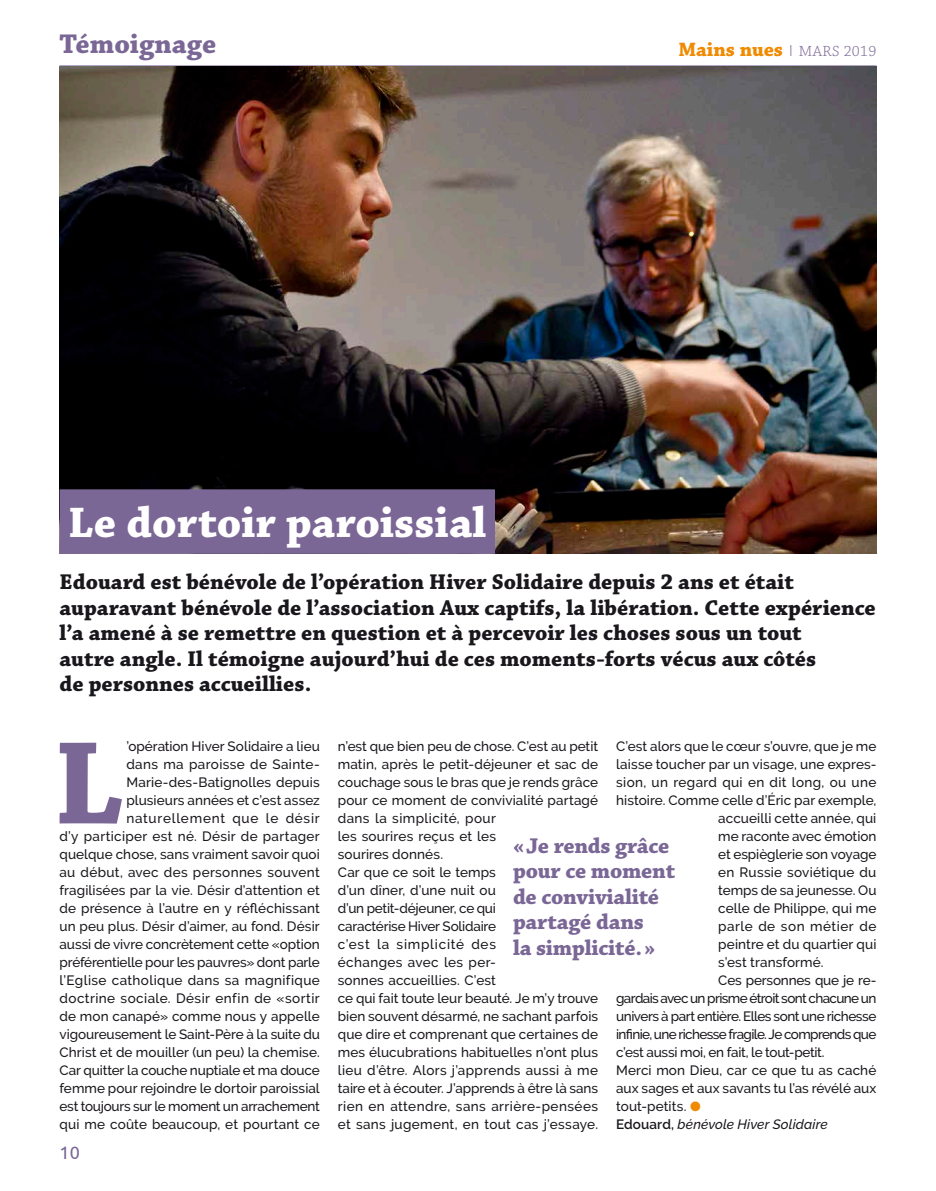
<style>
.page{position:relative;width:936px;height:1191px;background:#fff}
.page>*{position:absolute;margin:0;border:0;box-sizing:border-box;transform-origin:0 0}
.t1{font:700 124.2px "Chaparral Pro";color:#7a6796}
.t2{font:700 45px "Chaparral Pro";color:#fff}
.t3{font:700 28.5px "Chaparral Pro";color:#7a6796}
.t4{font:700 22.5px/25.5px "Chaparral Pro";color:#1a171c}
.t5{font:700 22.5px/25.5px "Chaparral Pro";letter-spacing:-.01em;color:#7a6796}
.t6{font:700 20.4px "Chaparral Pro";color:#f08a00}
.t7{font:18px "Ubuntu";color:#7a6796}
.t8{font:500 13.5px/18px "Raleway";letter-spacing:.005em;color:#1a171c;text-align:right}
.t9{font:500 13.5px "Raleway";letter-spacing:-.045em;color:#1a171c}
.t10{font:500 13.5px "Raleway";letter-spacing:-.03em;color:#1a171c}
.t11{font:500 13.5px "Raleway";letter-spacing:-.02em;color:#1a171c}
.t12{font:500 13.5px "Raleway";letter-spacing:.025em;color:#1a171c}
.t13{font:italic 500 13.5px "Raleway";letter-spacing:.01em;color:#1a171c}
.t14{font:500 13.5px "Raleway";letter-spacing:-.015em;color:#1a171c}
.t15{font:500 13.5px "Raleway";letter-spacing:.035em;color:#1a171c}
.s1{font-family:"Raleway";font-weight:300;font-size:15.45px;color:#7a6796}
.s2{font-weight:300;font-size:15.45px;color:#7a6796}
.s3{color:#f08a00}
.s4{font-weight:600;font-style:normal}
</style>
<div class="page">
<img style="left:60px;top:66px;width:816px;height:487px">
<div style="left:60px;top:489px;width:435px;height:65px;background:#7a6796"></div>
<h3 class="t3" style="left:60px;top:27px;width:158px">Témoignage</h3>
<h3 class="t6" style="left:678px;top:37px;width:199px">Mains nues <span class="s1">I</span> <span class="s2">MARS 2019</span></h3>
<h2 class="t2" style="left:68px;top:496px;width:420px">Le dortoir paroissial</h2>
<p class="t4" style="left:60px;top:570px;width:817px">Edouard est bénévole de l’opération Hiver Solidaire depuis 2 ans et était auparavant bénévole de l’association Aux captifs, la libération. Cette expérience l’a amené à se remettre en question et à percevoir les choses sous un tout<br>autre angle. Il témoigne aujourd’hui de ces moments-forts vécus aux côtés<br>de personnes accueillies.</p>
<p class="t8" style="left:60px;top:737px;width:262px">’opération Hiver Solidaire a lieu<br>dans ma paroisse de Sainte-Marie-des-Batignolles depuis<br>plusieurs années et c’est assez naturellement que le désir<br>d’y participer est né. Désir de partager quelque chose, sans vraiment savoir quoi au début, avec des personnes souvent fragilisées par la vie. Désir d’attention et de présence à l’autre en y réfléchissant un peu plus. Désir d’aimer, au fond. Désir aussi de vivre concrètement cette «option préférentielle pour les pauvres» dont parle l’Eglise catholique dans sa magnifique doctrine sociale. Désir enfin de «sortir de mon canapé» comme nous y appelle vigoureusement le Saint-Père à la suite du Christ et de mouiller (un peu) la chemise.<br>Car quitter la couche nuptiale et ma douce femme pour rejoindre le dortoir paroissial est toujours sur le moment un arrachement qui me coûte beaucoup, et pourtant ce</p>
<p class="t8" style="left:338px;top:737px;width:262px;text-align:left">n’est que bien peu de chose. C’est au petit matin, après le petit-déjeuner et sac de couchage sous le bras que je rends grâce pour ce moment de convivialité partagé dans la simplicité, pour<br>les sourires reçus et les<br>sourires donnés.<br>Car que ce soit le temps<br>d’un dîner, d’une nuit ou<br>d’un petit-déjeuner, ce qui<br>caractérise Hiver Solidaire<br>c’est la simplicité des<br>échanges avec les per-<br>sonnes accueillies. C’est<br>ce qui fait toute leur beauté. Je m’y trouve bien souvent désarmé, ne sachant parfois que dire et comprenant que certaines de mes élucubrations habituelles n’ont plus lieu d’être. Alors j’apprends aussi à me taire et à écouter. J’apprends à être là sans rien en attendre, sans arrière-pensées et sans jugement, en tout cas j’essaye.</p>
<p class="t8" style="left:616px;top:737px;width:262px">C’est alors que le cœur s’ouvre, que je me</p>
<h1 class="t1" style="left:54px;top:711px;width:71px">L</h1>
<p class="t8" style="left:616px;top:755px;width:262px">laisse toucher par un visage, une expres-</p>
<p class="t12" style="left:616px;top:774px;width:262px">sion, un regard qui en dit long, ou une</p>
<p class="t8" style="left:616px;top:791px;width:262px">histoire. Comme celle d’Éric par exemple,</p>
<p class="t8" style="left:718px;top:809px;width:160px">accueilli cette année, qui</p>
<p class="t8" style="left:718px;top:827px;width:160px">me raconte avec émotion</p>
<p class="t8" style="left:718px;top:845px;width:160px">et espièglerie son voyage</p>
<p class="t8" style="left:718px;top:863px;width:160px">en Russie soviétique du</p>
<p class="t8" style="left:718px;top:881px;width:160px">temps de sa jeunesse. Ou</p>
<p class="t8" style="left:718px;top:899px;width:160px">celle de Philippe, qui me</p>
<p class="t15" style="left:718px;top:918px;width:160px">parle de son métier de</p>
<p class="t8" style="left:718px;top:935px;width:160px">peintre et du quartier qui</p>
<p class="t8" style="left:718px;top:953px;width:107px">s’est transformé.</p>
<p class="t14" style="left:718px;top:972px;width:160px">Ces personnes que je re-</p>
<p class="t9" style="left:616px;top:990px;width:262px">gardais avec un prisme étroit sont chacune un</p>
<p class="t10" style="left:616px;top:1008px;width:262px">univers à part entière. Elles sont une richesse</p>
<p class="t9" style="left:616px;top:1026px;width:262px">infinie, une richesse fragile. Je comprends que</p>
<p class="t11" style="left:616px;top:1044px;width:210px">c’est aussi moi, en fait, le tout-petit.</p>
<p class="t8" style="left:616px;top:1061px;width:262px">Merci mon Dieu, car ce que tu as caché</p>
<p class="t8" style="left:616px;top:1079px;width:262px">aux sages et aux savants tu l’as révélé aux</p>
<p class="t8" style="left:616px;top:1097px;width:86px">tout-petits. <span class="s3">●</span></p>
<p class="t13" style="left:616px;top:1116px;width:213px"><span class="s4">Edouard,</span> bénévole Hiver Solidaire</p>
<h3 class="t5" style="left:513px;top:833px;width:164px">«Je rends grâce pour ce moment de convivialité partagé dans<br>la simplicité.»</h3>
<h3 class="t7" style="left:60px;top:1141px;width:22px">10</h3>
</div>
